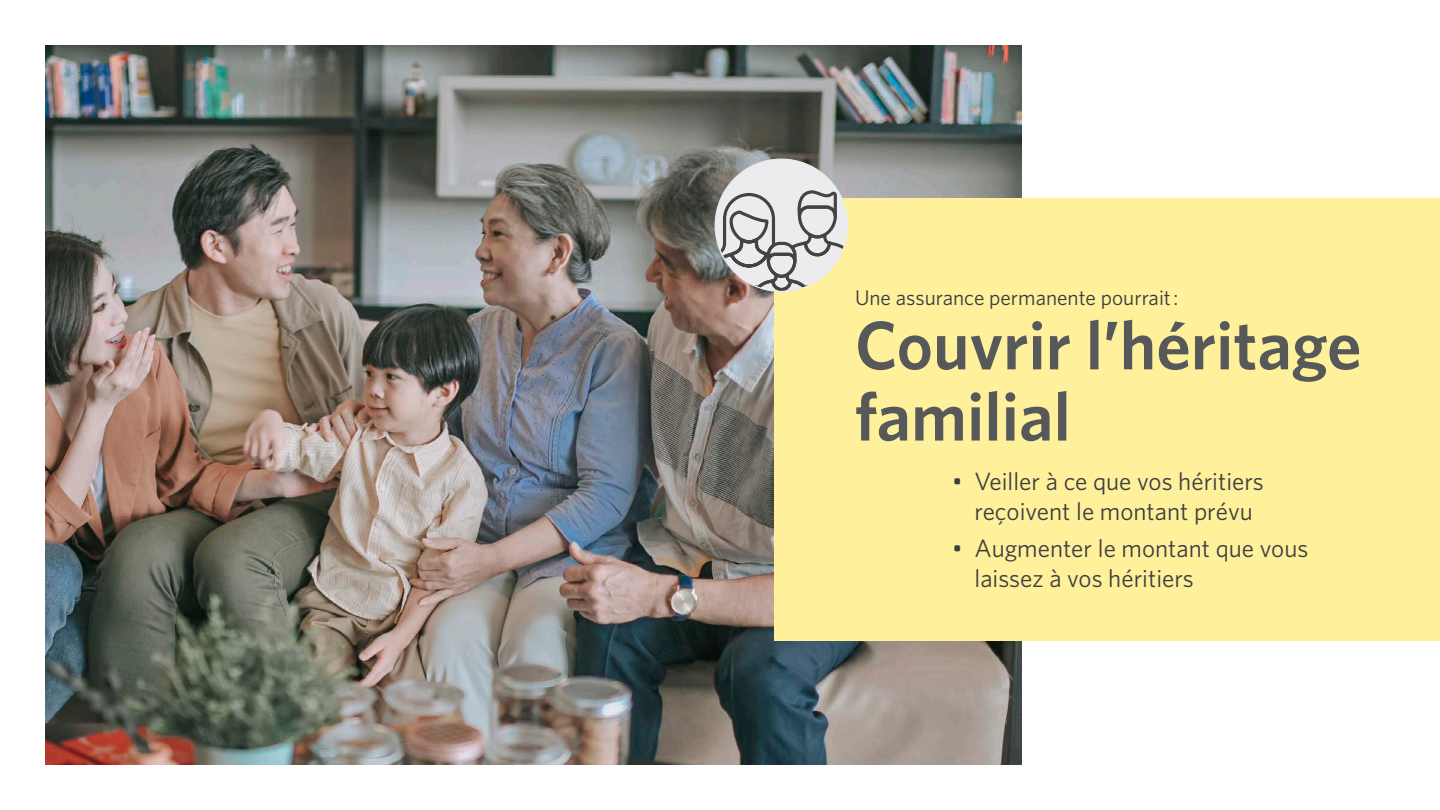
<style>
.page{position:relative;width:1440px;height:810px;background:#fff}
.page>*{position:absolute;margin:0;border:0;box-sizing:border-box;transform-origin:0 0}
.Needs{font:600 68.75px/71.2px "Whitney";color:#57585a}
.t1{font:25px/30px "Whitney";color:#3e3e3f;text-align:center}
.t2{font:21.25px "Whitney";color:#393d3f}
</style>
<div class="page">
<img style="left:45px;top:45px;width:976px;height:720px">
<div style="left:774px;top:198px;width:666px;height:443px;background:#fff09c"></div>
<div style="left:715px;top:159px;width:133px;height:132px;background:#ececee;border-radius:50%"></div>
<svg style="left:715px;top:189px;width:133px;height:102px"></svg>
<p class="t2" style="left:855px;top:285px;width:325px">Une assurance permanente pourrait :</p>
<p class="Needs" style="left:855px;top:308px;width:508px">Couvrir l’héritage familial</p>
<p class="t1" style="left:952px;top:465px;width:313px">• Veiller à ce que vos héritiers reçoivent le montant prévu</p>
<p class="t1" style="left:975px;top:533px;width:335px;text-align:left;text-indent:-22px">• Augmenter le montant que vous laissez à vos héritiers</p>
</div>
